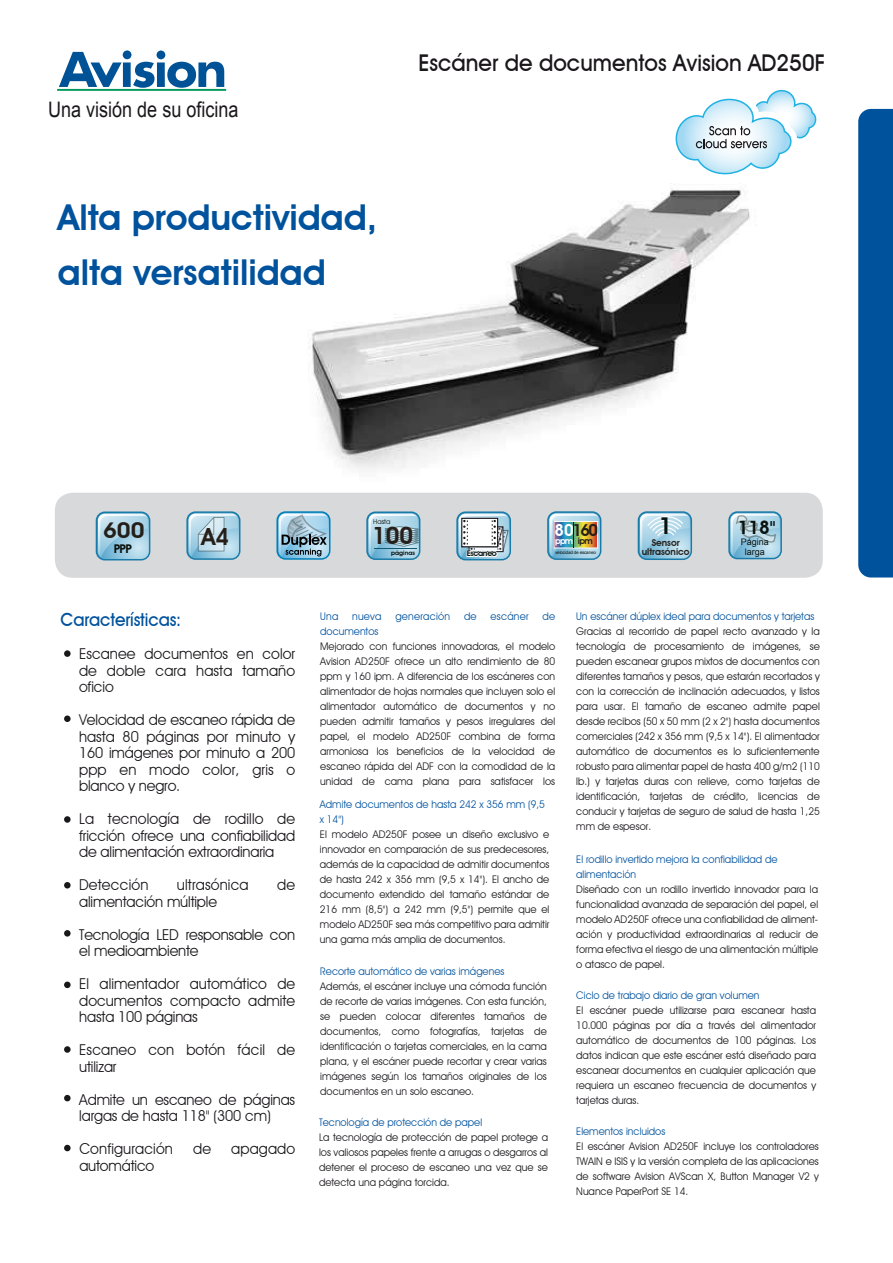
<style>
.page{position:relative;width:893px;height:1263px;background:#fff}
.page>*{position:absolute;margin:0;border:0;box-sizing:border-box;transform-origin:0 0}
.t1{font:600 35.7px/54px "Avant Garde IT Cby BT";color:#00529d}
.t2{font:600 23.7px "Avant Garde IT Cby BT";color:#261f1a}
.t3{font:500 23.1px "Avant Garde IT Cby BT";color:#1a171b;scale:.96 1}
.t4{font:600 23.1px "Avant Garde IT Cby BT";color:#09120e}
.t5{font:600 21.6px "Avant Garde IT Cby BT";color:#251f1a;scale:1.1 1}
.t6{font:21.3px "Arial";color:#1a171b;scale:.84 1}
.t7{font:600 18.45px "Avant Garde IT Cby BT";color:#09120e}
.t8{font:500 18px "Avant Garde IT Cby BT";letter-spacing:-.01em;color:#00529d;scale:.96 1}
.t9{font:600 16.5px "Avant Garde IT Cby BT";letter-spacing:-.085em;color:#261f1a}
.t10{font:15px/16.5px "Avant Garde IT Cby BT";letter-spacing:-.01em;color:#1a171b;text-align:justify;scale:.96 1}
.t11{font:15px/16.5px "Avant Garde IT Cby BT";letter-spacing:.01em;color:#1a171b;scale:.96 1}
.t12{font:600 12px "Avant Garde IT Cby BT";color:#09120e;scale:1.04 1}
.t13{font:10.5px/15px "Avant Garde IT Cby BT";color:#1a171b;text-align:justify;scale:.96 1}
.t14{font:10.5px/15px "Avant Garde IT Cby BT";color:#00529d;scale:.96 1}
.t15{font:10.5px "Avant Garde IT Cby BT";letter-spacing:.025em;color:#00529d;scale:.96 1}
.t16{font:600 9.45px/8.4px "Avant Garde IT Cby BT";color:#261f1a;text-align:center}
.t17{font:9px/9.9px "Arial";color:#09120e;text-align:center}
.t18{font:600 9px "Avant Garde IT Cby BT";color:#fff}
.t19{font:600 9px "Avant Garde IT Cby BT";color:#261f1a}
.t20{font:600 7.95px "Avant Garde IT Cby BT";letter-spacing:-.05em;color:#09120e;scale:1.04 1}
.t21{font:6.75px "Avant Garde IT Cby BT";color:#09120e}
.t22{font:600 6.15px "Avant Garde IT Cby BT";color:#09120e;scale:1.04 1}
.t23{font:4.5px "Arial";letter-spacing:-.05em;color:#09120e;scale:1.04 1}
.s1{color:#fff}
</style>
<div class="page">
<img style="left:309px;top:188px;width:441px;height:281px">
<svg style="left:59px;top:50px;width:165px;height:38px"></svg>
<hr style="left:57px;top:89px;width:169px;height:2px;background:#009759">
<div style="left:64px;top:650px;width:7px;height:7px;background:#1a171b;border-radius:50%"></div>
<div style="left:64px;top:715px;width:7px;height:7px;background:#1a171b;border-radius:50%"></div>
<div style="left:64px;top:816px;width:7px;height:7px;background:#1a171b;border-radius:50%"></div>
<div style="left:64px;top:882px;width:7px;height:6px;background:#1a171b;border-radius:50%"></div>
<div style="left:64px;top:930px;width:7px;height:6px;background:#1a171b;border-radius:50%"></div>
<div style="left:64px;top:981px;width:7px;height:7px;background:#1a171b;border-radius:50%"></div>
<div style="left:64px;top:1046px;width:7px;height:7px;background:#1a171b;border-radius:50%"></div>
<svg style="left:64px;top:1094px;width:7px;height:8px"></svg>
<svg style="left:670px;top:89px;width:147px;height:96px"></svg>
<div style="left:55px;top:493px;width:768px;height:85px;background:#d8d9da;border-radius:18px"></div>
<svg style="left:276px;top:511px;width:54px;height:49px;background:#84adc2"></svg>
<svg style="left:96px;top:511px;width:54px;height:49px;background:#9fcce1"></svg>
<svg style="left:366px;top:511px;width:55px;height:49px;background:#9ac3d6"></svg>
<hr style="left:374px;top:548px;width:42px;height:1px;background:#105970">
<svg style="left:547px;top:511px;width:54px;height:49px;background:#94b3ae"></svg>
<svg style="left:638px;top:511px;width:54px;height:49px;background:#a2cde1"></svg>
<svg style="left:728px;top:511px;width:54px;height:48px;background:#9cc6d9"></svg>
<svg style="left:186px;top:511px;width:54px;height:49px;background:#a6cddf"></svg>
<svg style="left:456px;top:511px;width:55px;height:49px;background:#b4c9d4"></svg>
<div style="left:858px;top:109px;width:35px;height:468px;background:#00529d"></div>
<svg style="left:64px;top:1144px;width:7px;height:8px"></svg>
<h3 class="t6" style="left:48px;top:95px;width:228px">Una visión de su oficina</h3>
<h1 class="t1" style="left:58px;top:191px;width:321px">Alta productividad, alta versatilidad</h1>
<h3 class="t3" style="left:418px;top:49px;width:425px">Escáner de documentos Avision AD250F</h3>
<h3 class="t5" style="left:103px;top:518px;width:39px">600</h3>
<p class="t12" style="left:114px;top:541px;width:19px">PPP</p>
<h2 class="t2" style="left:202px;top:523px;width:29px">A4</h2>
<p class="t21" style="left:373px;top:517px;width:19px">Hasta</p>
<h2 class="t2" style="left:372px;top:521px;width:43px">100</h2>
<p class="t22" style="left:391px;top:549px;width:25px">páginas</p>
<p class="t20" style="left:467px;top:549px;width:31px">Escaneo</p>
<h3 class="t4" style="left:659px;top:512px;width:15px">1</h3>
<h3 class="t9" style="left:555px;top:520px;width:45px"><span class="s1">80</span>160</h3>
<p class="t18" style="left:555px;top:535px;width:20px">ppm</p>
<p class="t19" style="left:578px;top:535px;width:17px">ipm</p>
<p class="t16" style="left:642px;top:539px;width:50px">Sensor ultrasónico</p>
<p class="t23" style="left:555px;top:549px;width:41px">velocidad de escaneo</p>
<h3 class="t7" style="left:738px;top:516px;width:39px">118"</h3>
<p class="t17" style="left:741px;top:537px;width:30px">Página larga</p>
<h3 class="t8" style="left:61px;top:608px;width:127px">Características:</h3>
<h3 class="t10" style="left:79px;top:645px;width:227px">Escanee documentos en color de doble cara hasta tamaño oficio</h3>
<h3 class="t10" style="left:79px;top:711px;width:227px">Velocidad de escaneo rápida de hasta 80 páginas por minuto y 160 imágenes por minuto a 200 ppp en modo color, gris o blanco y negro.</h3>
<h3 class="t10" style="left:79px;top:810px;width:227px">La tecnología de rodillo de fricción ofrece una confiabilidad de alimentación extraordinaria</h3>
<h3 class="t11" style="left:79px;top:876px;width:74px">Detección</h3>
<h3 class="t11" style="left:177px;top:876px;width:76px">ultrasónica</h3>
<h3 class="t10" style="left:277px;top:876px;width:20px">de</h3>
<h3 class="t10" style="left:79px;top:893px;width:145px">alimentación múltiple</h3>
<h3 class="t10" style="left:79px;top:926px;width:227px">Tecnología LED responsable con el medioambiente</h3>
<h3 class="t10" style="left:79px;top:975px;width:227px">El alimentador automático de documentos compacto admite hasta 100 páginas</h3>
<h3 class="t11" style="left:79px;top:1041px;width:226px">Escaneo con botón fácil de utilizar</h3>
<h3 class="t10" style="left:79px;top:1091px;width:226px">Admite un escaneo de páginas largas de hasta 118" (300 cm)</h3>
<h3 class="t11" style="left:79px;top:1140px;width:99px">Configuración</h3>
<h3 class="t10" style="left:193px;top:1140px;width:20px">de</h3>
<h3 class="t11" style="left:231px;top:1140px;width:68px">apagado</h3>
<h3 class="t10" style="left:79px;top:1157px;width:80px">automático</h3>
<p class="t14" style="left:576px;top:608px;width:249px">Un escáner dúplex ideal para documentos y tarjetas</p>
<p class="t13" style="left:576px;top:623px;width:255px">Gracias al recorrido de papel recto avanzado y la tecnología de procesamiento de imágenes, se pueden escanear grupos mixtos de documentos con diferentes tamaños y pesos, que estarán recortados y con la corrección de inclinación adecuados, y listos para usar. El tamaño de escaneo admite papel desde recibos (50 x 50 mm (2 x 2") hasta documentos comerciales (242 x 356 mm (9,5 x 14"). El alimentador automático de documentos es lo suficientemente robusto para alimentar papel de hasta 400 g/m2 (110 lb.) y tarjetas duras con relieve, como tarjetas de identificación, tarjetas de crédito, licencias de conducir y tarjetas de seguro de salud de hasta 1,25 mm de espesor.</p>
<p class="t14" style="left:320px;top:608px;width:20px">Una</p>
<p class="t14" style="left:352px;top:608px;width:32px">nueva</p>
<p class="t15" style="left:395px;top:609px;width:59px">generación</p>
<p class="t14" style="left:464px;top:608px;width:15px">de</p>
<p class="t15" style="left:490px;top:609px;width:41px">escáner</p>
<p class="t14" style="left:542px;top:608px;width:15px">de</p>
<p class="t14" style="left:320px;top:623px;width:62px">documentos</p>
<p class="t13" style="left:320px;top:638px;width:246px">Mejorado con funciones innovadoras, el modelo Avision AD250F ofrece un alto rendimiento de 80 ppm y 160 ipm. A diferencia de los escáneres con alimentador de hojas normales que incluyen solo el alimentador automático de documentos y no pueden admitir tamaños y pesos irregulares del papel, el modelo AD250F combina de forma armoniosa los beneficios de la velocidad de escaneo rápida del ADF con la comodidad de la unidad de cama plana para satisfacer los</p>
<p class="t14" style="left:320px;top:797px;width:236px">Admite documentos de hasta 242 x 356 mm (9,5 x 14")</p>
<p class="t13" style="left:320px;top:827px;width:241px">El modelo AD250F posee un diseño exclusivo e innovador en comparación de sus predecesores, además de la capacidad de admitir documentos de hasta 242 x 356 mm (9,5 x 14"). El ancho de documento extendido del tamaño estándar de 216 mm (8,5") a 242 mm (9,5") permite que el modelo AD250F sea más competitivo para admitir una gama más amplia de documentos.</p>
<p class="t14" style="left:320px;top:963px;width:193px">Recorte automático de varias imágenes</p>
<p class="t13" style="left:320px;top:978px;width:237px">Además, el escáner incluye una cómoda función de recorte de varias imágenes. Con esta función, se pueden colocar diferentes tamaños de documentos, como fotografías, tarjetas de identificación o tarjetas comerciales, en la cama plana, y el escáner puede recortar y crear varias imágenes según los tamaños originales de los documentos en un solo escaneo.</p>
<p class="t14" style="left:576px;top:987px;width:192px">Ciclo de trabajo diario de gran volumen</p>
<p class="t14" style="left:576px;top:852px;width:211px">El rodillo invertido mejora la confiabilidad de alimentación</p>
<p class="t13" style="left:576px;top:882px;width:253px">Diseñado con un rodillo invertido innovador para la funcionalidad avanzada de separación del papel, el modelo AD250F ofrece una confiabilidad de aliment&shy;ación y productividad extraordinarias al reducir de forma efectiva el riesgo de una alimentación múltiple o atasco de papel.</p>
<p class="t13" style="left:576px;top:1002px;width:251px">El escáner puede utilizarse para escanear hasta 10.000 páginas por día a través del alimentador automático de documentos de 100 páginas. Los datos indican que este escáner está diseñado para escanear documentos en cualquier aplicación que requiera un escaneo frecuencia de documentos y tarjetas duras.</p>
<p class="t14" style="left:319px;top:1115px;width:171px">Tecnología de protección de papel</p>
<p class="t13" style="left:319px;top:1130px;width:240px">La tecnología de protección de papel protege a los valiosos papeles frente a arrugas o desgarros al detener el proceso de escaneo una vez que se detecta una página torcida.</p>
<p class="t14" style="left:576px;top:1123px;width:94px">Elementos incluidos</p>
<p class="t13" style="left:576px;top:1138px;width:254px">El escáner Avision AD250F incluye los controladores TWAIN e ISIS y la versión completa de las aplicaciones de software Avision AVScan X, Button Manager V2 y Nuance PaperPort SE 14.</p>
</div>
